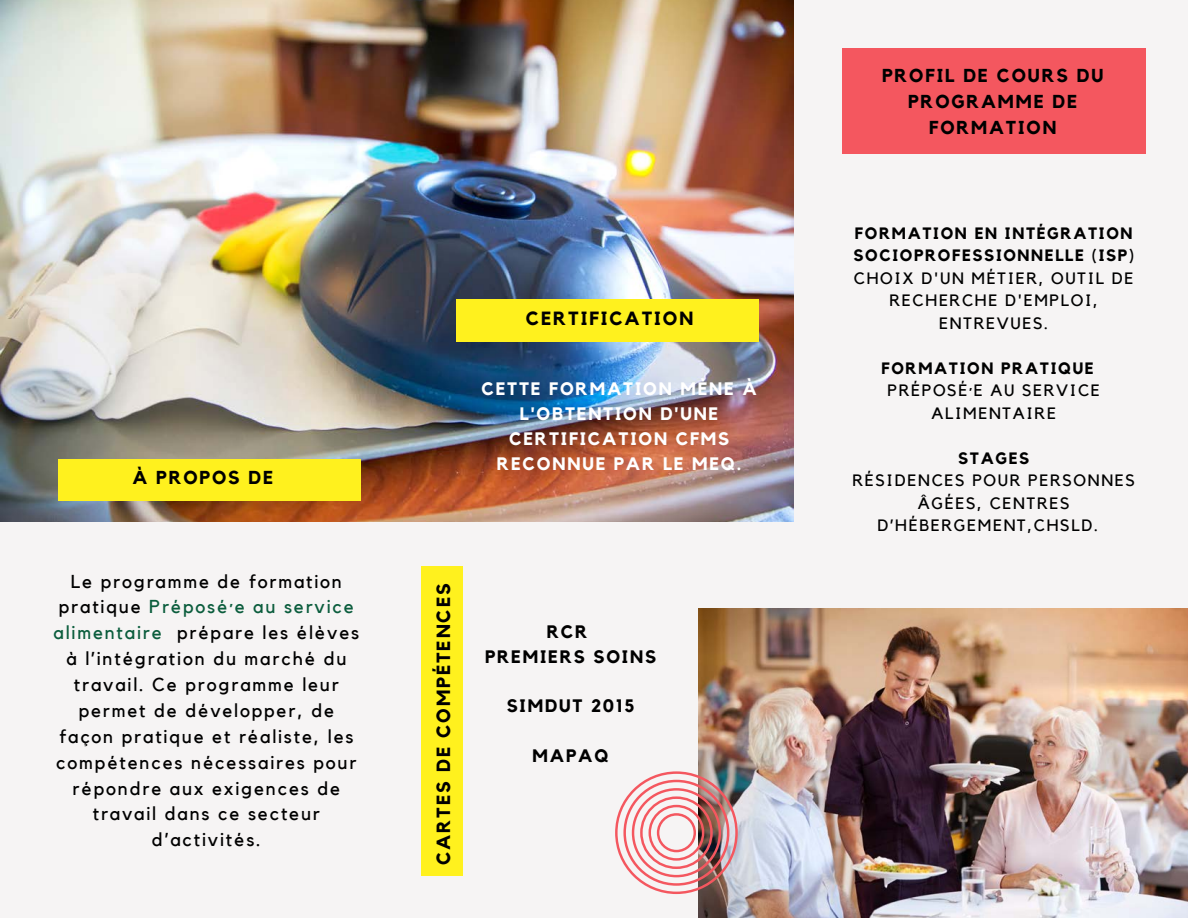
<style>
.page{position:relative;width:1188px;height:918px;background:#f6f4f4}
.page>*{position:absolute;margin:0;border:0;box-sizing:border-box;transform-origin:0 0}
.t1{font:700 19.05px "Kollektif";letter-spacing:.1em;color:#000}
.t2{font:18.75px/25.8px "Kollektif";letter-spacing:.1em;color:#000;text-align:center}
.t3{font:700 18.75px/25.8px "Kollektif";letter-spacing:.1em;color:#000;text-align:center}
.t4{font:700 18px/24.8px "Kollektif";letter-spacing:.1em;color:#fff;text-align:center}
.t5{font:700 18px "Kollektif";letter-spacing:.1em;color:#000}
.t6{font:16.5px/22.5px "Kollektif";letter-spacing:.1em;color:#000;text-align:center}
.t7{font:700 16.5px "Kollektif";letter-spacing:.1em;color:#000}
.s1{color:#0b5d3d}
.s2{font-weight:700}
</style>
<div class="page">
<img style="left:0;top:0;width:793px;height:522px">
<div style="left:456px;top:299px;width:303px;height:42px;background:#fff11e"></div>
<div style="left:842px;top:112px;width:304px;height:42px;background:#f4575f"></div>
<div style="left:842px;top:83px;width:304px;height:42px;background:#f4575f"></div>
<div style="left:842px;top:49px;width:304px;height:41px;background:#f4575f"></div>
<div style="left:421px;top:566px;width:42px;height:309px;background:#fff11e"></div>
<img style="left:699px;top:608px;width:489px;height:310px">
<div style="left:58px;top:459px;width:303px;height:42px;background:#fff11e"></div>
<img style="left:615px;top:771px;width:123px;height:123px">
<p class="t3" style="left:132px;top:465px;width:142px">À PROPOS DE</p>
<p class="t2" style="left:54px;top:569px;width:307px">Le programme de formation pratique <span class="s1">Préposé·e au service alimentaire</span> prépare les élèves à l’intégration du marché du travail. Ce programme leur permet de développer, de façon pratique et réaliste, les compétences nécessaires pour répondre aux exigences de travail dans ce secteur d’activités.</p>
<p class="t1" style="left:526px;top:310px;width:169px">CERTIFICATION</p>
<p class="t4" style="left:481px;top:377px;width:277px">CETTE FORMATION MÈNE À<br>L'OBTENTION D'UNE<br>CERTIFICATION CFMS<br>RECONNUE PAR LE MEQ.</p>
<p class="t1" style="left:435px;top:865px;width:283px;rotate:-90deg">CARTES DE COMPÉTENCES</p>
<p class="t5" style="left:547px;top:624px;width:42px">RCR</p>
<p class="t5" style="left:485px;top:648px;width:172px">PREMIERS SOINS</p>
<p class="t5" style="left:507px;top:698px;width:129px">SIMDUT 2015</p>
<p class="t5" style="left:533px;top:747px;width:77px">MAPAQ</p>
<p class="t3" style="left:882px;top:63px;width:223px">PROFIL DE COURS DU<br>PROGRAMME DE<br>FORMATION</p>
<p class="t6" style="left:853px;top:222px;width:282px"><span class="s2">FORMATION EN INTÉGRATION<br>SOCIOPROFESSIONNELLE (ISP)<br></span>CHOIX D'UN MÉTIER, OUTIL DE<br>RECHERCHE D'EMPLOI,<br>ENTREVUES.</p>
<p class="t6" style="left:881px;top:357px;width:220px"><span class="s2">FORMATION PRATIQUE<br></span>PRÉPOSÉ·E AU SERVICE<br>ALIMENTAIRE</p>
<p class="t7" style="left:958px;top:450px;width:73px">STAGES</p>
<p class="t6" style="left:852px;top:470px;width:284px">RÉSIDENCES POUR PERSONNES</p>
<p class="t6" style="left:918px;top:492px;width:153px">ÂGÉES, CENTRES</p>
<p class="t6" style="left:877px;top:515px;width:222px">D’HÉBERGEMENT,CHSLD.</p>
</div>
